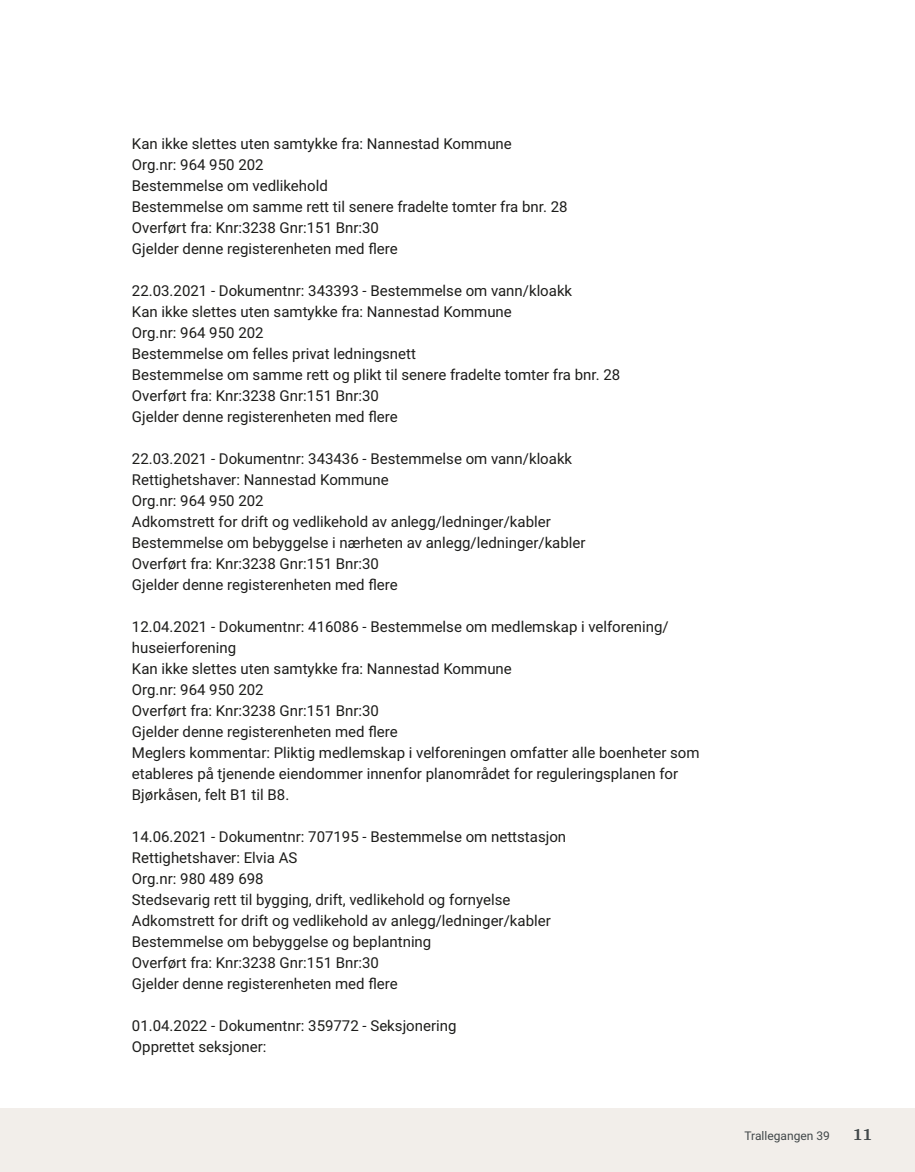
<style>
.page{position:relative;width:915px;height:1172px;background:#fff}
.page>*{position:absolute;margin:0;border:0;box-sizing:border-box;transform-origin:0 0}
.t1{font:700 18px "Arya";color:#414749}
.t2{font:15px/21px "Roboto Vitec";color:#1d1d1b}
.t3{font:12px "Roboto Vitec";color:#414749}
</style>
<div class="page">
<div style="left:0;top:1108px;width:914px;height:64px;background:#f2eeea"></div>
<p class="t2" style="left:132px;top:132px;width:437px">Kan ikke slettes uten samtykke fra: Nannestad Kommune<br>Org.nr: 964 950 202<br>Bestemmelse om vedlikehold<br>Bestemmelse om samme rett til senere fradelte tomter fra bnr. 28<br>Overført fra: Knr:3238 Gnr:151 Bnr:30<br>Gjelder denne registerenheten med flere</p>
<p class="t2" style="left:132px;top:279px;width:489px">22.03.2021 ‑ Dokumentnr: 343393 ‑ Bestemmelse om vann/kloakk<br>Kan ikke slettes uten samtykke fra: Nannestad Kommune<br>Org.nr: 964 950 202<br>Bestemmelse om felles privat ledningsnett<br>Bestemmelse om samme rett og plikt til senere fradelte tomter fra bnr. 28<br>Overført fra: Knr:3238 Gnr:151 Bnr:30<br>Gjelder denne registerenheten med flere</p>
<p class="t2" style="left:132px;top:447px;width:455px">22.03.2021 ‑ Dokumentnr: 343436 ‑ Bestemmelse om vann/kloakk Rettighetshaver: Nannestad Kommune<br>Org.nr: 964 950 202<br>Adkomstrett for drift og vedlikehold av anlegg/ledninger/kabler Bestemmelse om bebyggelse i nærheten av anlegg/ledninger/kabler Overført fra: Knr:3238 Gnr:151 Bnr:30<br>Gjelder denne registerenheten med flere</p>
<p class="t2" style="left:132px;top:615px;width:569px">12.04.2021 ‑ Dokumentnr: 416086 ‑ Bestemmelse om medlemskap i velforening/ huseierforening<br>Kan ikke slettes uten samtykke fra: Nannestad Kommune<br>Org.nr: 964 950 202<br>Overført fra: Knr:3238 Gnr:151 Bnr:30<br>Gjelder denne registerenheten med flere<br>Meglers kommentar: Pliktig medlemskap i velforeningen omfatter alle boenheter som etableres på tjenende eiendommer innenfor planområdet for reguleringsplanen for Bjørkåsen, felt B1 til B8.</p>
<p class="t2" style="left:132px;top:825px;width:435px">14.06.2021 ‑ Dokumentnr: 707195 ‑ Bestemmelse om nettstasjon Rettighetshaver: Elvia AS<br>Org.nr: 980 489 698<br>Stedsevarig rett til bygging, drift, vedlikehold og fornyelse Adkomstrett for drift og vedlikehold av anlegg/ledninger/kabler Bestemmelse om bebyggelse og beplantning<br>Overført fra: Knr:3238 Gnr:151 Bnr:30<br>Gjelder denne registerenheten med flere</p>
<p class="t2" style="left:132px;top:1014px;width:326px">01.04.2022 ‑ Dokumentnr: 359772 ‑ Seksjonering<br>Opprettet seksjoner:</p>
<p class="t3" style="left:744px;top:1127px;width:87px">Trallegangen 39</p>
<p class="t1" style="left:852px;top:1123px;width:21px">11</p>
</div>
